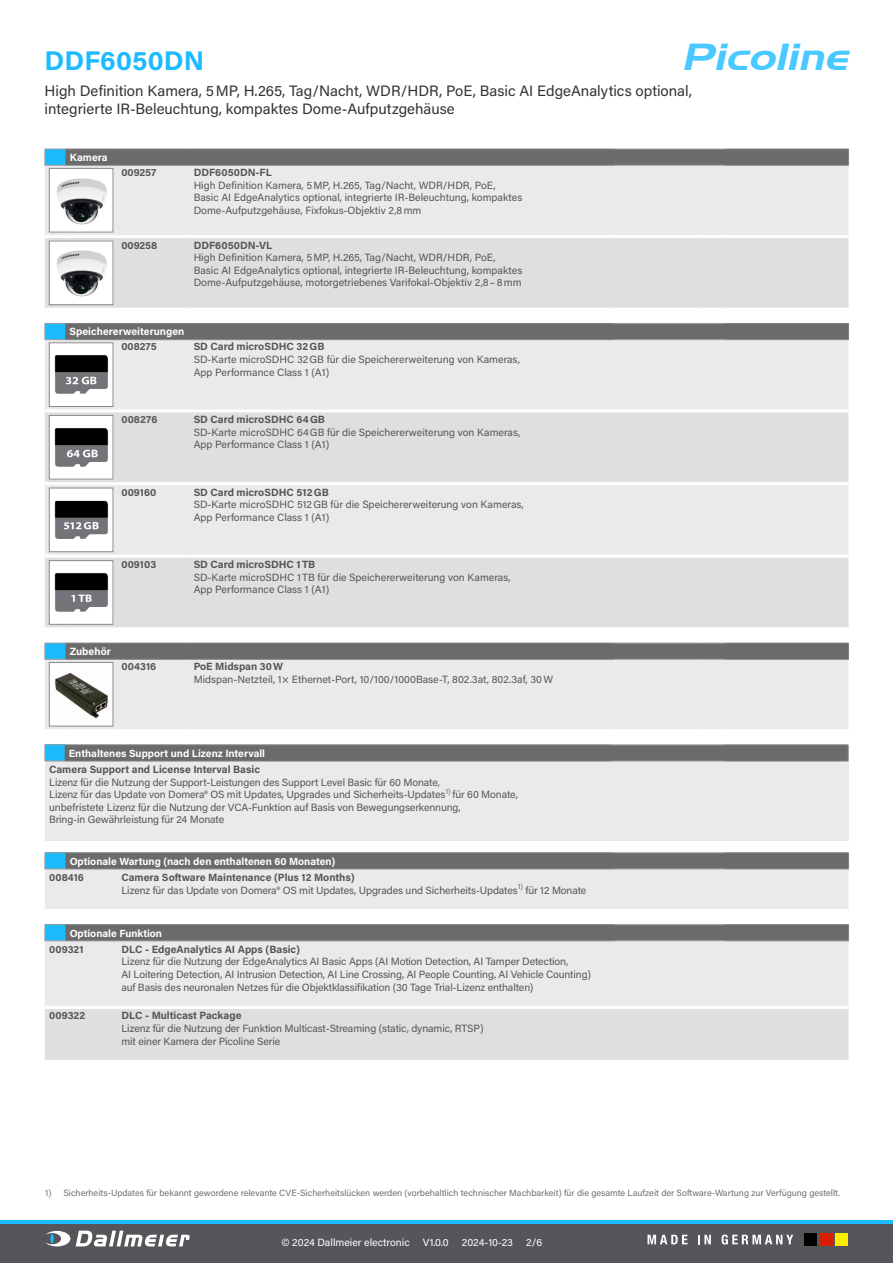
<style>
.page{position:relative;width:893px;height:1263px;background:#fff}
.page>*{position:absolute;margin:0;border:0;box-sizing:border-box;transform-origin:0 0}
.t1{font:italic 37.5px "Hanzel Wide";color:#49c9ff}
.t2{font:700 27px "Acumin Pro";color:#1cbbff}
.t3{font:15px/18px "Acumin Pro";color:#333}
.t4{font:10.5px/12.6px "Acumin Pro";letter-spacing:-.005em;color:#565656}
.t5{font:700 10.5px "Acumin Pro";color:#565656}
.t6{font:10.5px "Acumin Pro";color:#fff}
.t7{font:700 10.5px "Acumin Pro";color:#fff}
.t8{font:700 10.35px "Acumin Pro";color:#fff}
.t9{font:9px "Acumin Pro";color:#6f6f6e}
.s1{font-weight:700}
</style>
<div class="page">
<svg style="left:0;top:1220px;width:893px;height:5px;background:#27a6de"></svg>
<div style="left:0;top:1225px;width:893px;height:38px;background:#55565a"></div>
<svg style="left:76px;top:1230px;width:114px;height:16px"></svg>
<svg style="left:45px;top:1231px;width:25px;height:15px"></svg>
<svg style="left:50px;top:1233px;width:4px;height:11px"></svg>
<div style="left:804px;top:1233px;width:13px;height:13px;background:#000"></div>
<div style="left:820px;top:1233px;width:13px;height:13px;background:#d91e04"></div>
<div style="left:835px;top:1233px;width:13px;height:13px;background:#ffed00"></div>
<svg style="left:647px;top:1235px;width:40px;height:9px"></svg>
<svg style="left:698px;top:1235px;width:13px;height:9px"></svg>
<svg style="left:722px;top:1234px;width:71px;height:10px"></svg>
<div style="left:45px;top:166px;width:803px;height:69px;background:#eaeaea"></div>
<div style="left:45px;top:238px;width:803px;height:70px;background:#dfdfe0"></div>
<svg style="left:45px;top:149px;width:804px;height:17px;background:#6c7074"></svg>
<hr style="left:725px;top:165px;width:124px;height:1px;background:#808080">
<img style="left:51px;top:170px;width:60px;height:60px">
<div style="left:49px;top:168px;width:64px;height:64px;border:1px solid #878786"></div>
<img style="left:51px;top:243px;width:60px;height:60px">
<div style="left:49px;top:241px;width:64px;height:64px;border:1px solid #878786"></div>
<div style="left:45px;top:340px;width:803px;height:69px;background:#eaeaea"></div>
<svg style="left:45px;top:412px;width:803px;height:215px;background:#e2e2e3"></svg>
<svg style="left:45px;top:323px;width:804px;height:17px;background:#6c7074"></svg>
<hr style="left:725px;top:339px;width:124px;height:1px;background:#808080">
<hr style="left:725px;top:482px;width:123px;height:3px;background:#fff">
<hr style="left:725px;top:555px;width:123px;height:3px;background:#fff">
<hr style="left:45px;top:482px;width:20px;height:3px;background:#fff">
<hr style="left:65px;top:482px;width:52px;height:3px;background:#fff">
<hr style="left:615px;top:482px;width:85px;height:3px;background:#fff">
<hr style="left:700px;top:482px;width:25px;height:3px;background:#fff">
<hr style="left:45px;top:555px;width:20px;height:3px;background:#fff">
<hr style="left:65px;top:555px;width:52px;height:3px;background:#fff">
<hr style="left:615px;top:555px;width:85px;height:3px;background:#fff">
<hr style="left:700px;top:555px;width:25px;height:3px;background:#fff">
<hr style="left:117px;top:482px;width:72px;height:3px;background:#fff">
<hr style="left:189px;top:482px;width:426px;height:3px;background:#fff">
<hr style="left:117px;top:555px;width:72px;height:3px;background:#fff">
<hr style="left:189px;top:555px;width:426px;height:3px;background:#fff">
<img style="left:51px;top:345px;width:60px;height:60px">
<div style="left:49px;top:343px;width:64px;height:64px;border:1px solid #878786"></div>
<img style="left:51px;top:417px;width:60px;height:60px">
<div style="left:49px;top:415px;width:64px;height:64px;border:1px solid #878786"></div>
<img style="left:51px;top:490px;width:60px;height:60px">
<div style="left:49px;top:488px;width:64px;height:64px;border:1px solid #878786"></div>
<img style="left:51px;top:562px;width:60px;height:60px">
<div style="left:49px;top:560px;width:64px;height:64px;border:1px solid #878786"></div>
<div style="left:45px;top:660px;width:803px;height:69px;background:#eaeaea"></div>
<svg style="left:45px;top:643px;width:804px;height:17px;background:#6c7074"></svg>
<hr style="left:725px;top:659px;width:124px;height:1px;background:#808080">
<img style="left:51px;top:664px;width:60px;height:60px">
<div style="left:49px;top:662px;width:64px;height:64px;border:1px solid #878786"></div>
<div style="left:45px;top:761px;width:803px;height:79px;background:#eaeaea"></div>
<svg style="left:45px;top:745px;width:804px;height:17px;background:#6e7175"></svg>
<hr style="left:724px;top:761px;width:124px;height:1px;background:#808080">
<svg style="left:45px;top:852px;width:804px;height:57px;background:#c4c5c6"></svg>
<hr style="left:725px;top:869px;width:124px;height:1px;background:#808080">
<div style="left:45px;top:941px;width:803px;height:65px;background:#eaeaea"></div>
<div style="left:45px;top:1009px;width:803px;height:51px;background:#dfdfe0"></div>
<svg style="left:45px;top:924px;width:804px;height:17px;background:#6d7074"></svg>
<hr style="left:725px;top:940px;width:124px;height:1px;background:#808080">
<h1 class="t1" style="left:681px;top:35px;width:167px">Picoline</h1>
<h2 class="t2" style="left:45px;top:41px;width:161px">DDF6050DN</h2>
<h3 class="t3" style="left:45px;top:81px;width:649px">High Definition Kamera, 5MP, H.265, Tag/Nacht, WDR/HDR, PoE, Basic AI EdgeAnalytics optional, integrierte IR-Beleuchtung, kompaktes Dome-Aufputzgehäuse</h3>
<p class="t7" style="left:70px;top:150px;width:39px">Kamera</p>
<p class="t5" style="left:121px;top:165px;width:37px">009257</p>
<p class="t5" style="left:194px;top:165px;width:80px">DDF6050DN-FL</p>
<p class="t4" style="left:194px;top:178px;width:330px">High Definition Kamera, 5MP, H.265, Tag/Nacht, WDR/HDR, PoE,<br>Basic AI EdgeAnalytics optional, integrierte IR-Beleuchtung, kompaktes<br>Dome-Aufputzgehäuse, Fixfokus-Objektiv 2,8mm</p>
<p class="t5" style="left:121px;top:237px;width:37px">009258</p>
<p class="t5" style="left:194px;top:237px;width:80px">DDF6050DN-VL</p>
<p class="t4" style="left:194px;top:251px;width:330px">High Definition Kamera, 5MP, H.265, Tag/Nacht, WDR/HDR, PoE,<br>Basic AI EdgeAnalytics optional, integrierte IR-Beleuchtung, kompaktes<br>Dome-Aufputzgehäuse, motorgetriebenes Varifokal-Objektiv 2,8–8mm</p>
<p class="t7" style="left:69px;top:324px;width:117px">Speichererweiterungen</p>
<p class="t5" style="left:121px;top:339px;width:37px">008275</p>
<p class="t5" style="left:194px;top:339px;width:132px">SD Card microSDHC 32GB</p>
<p class="t4" style="left:194px;top:352px;width:328px">SD-Karte microSDHC 32GB für die Speichererweiterung von Kameras,<br>App Performance Class 1 (A1)</p>
<p class="t5" style="left:121px;top:412px;width:38px">008276</p>
<p class="t5" style="left:194px;top:412px;width:133px">SD Card microSDHC 64GB</p>
<p class="t4" style="left:194px;top:425px;width:328px">SD-Karte microSDHC 64GB für die Speichererweiterung von Kameras,<br>App Performance Class 1 (A1)</p>
<p class="t5" style="left:121px;top:484px;width:37px">009160</p>
<p class="t5" style="left:194px;top:484px;width:137px">SD Card microSDHC 512GB</p>
<p class="t4" style="left:194px;top:498px;width:332px">SD-Karte microSDHC 512GB für die Speichererweiterung von Kameras,<br>App Performance Class 1 (A1)</p>
<p class="t5" style="left:121px;top:557px;width:36px">009103</p>
<p class="t5" style="left:194px;top:557px;width:123px">SD Card microSDHC 1TB</p>
<p class="t4" style="left:194px;top:570px;width:319px">SD-Karte microSDHC 1TB für die Speichererweiterung von Kameras,<br>App Performance Class 1 (A1)</p>
<p class="t7" style="left:70px;top:644px;width:43px">Zubehör</p>
<p class="t5" style="left:121px;top:659px;width:36px">004316</p>
<p class="t5" style="left:194px;top:659px;width:91px">PoE Midspan 30W</p>
<p class="t4" style="left:194px;top:672px;width:361px">Midspan-Netzteil, 1× Ethernet-Port, 10/100/1000Base-T, 802.3at, 802.3af, 30W</p>
<p class="t8" style="left:69px;top:746px;width:198px">Enthaltenes Support und Lizenz Intervall</p>
<p class="t5" style="left:49px;top:762px;width:212px">Camera Support and License Interval Basic</p>
<p class="t4" style="left:49px;top:775px;width:470px">Lizenz für die Nutzung der Support-Leistungen des Support Level Basic für 60 Monate,<br>Lizenz für das Update von Domera® OS mit Updates, Upgrades und Sicherheits-Updates<sup>1)</sup> für 60 Monate, unbefristete Lizenz für die Nutzung der VCA-Funktion auf Basis von Bewegungserkennung,<br>Bring-in Gewährleistung für 24 Monate</p>
<p class="t8" style="left:70px;top:854px;width:267px">Optionale Wartung (nach den enthaltenen 60 Monaten)</p>
<p class="t5" style="left:49px;top:870px;width:36px">008416</p>
<p class="t4" style="left:121px;top:870px;width:467px"><span class="s1">Camera Software Maintenance (Plus 12 Months)<br></span>Lizenz für das Update von Domera® OS mit Updates, Upgrades und Sicherheits-Updates<sup>1)</sup> für 12 Monate</p>
<p class="t8" style="left:70px;top:926px;width:94px">Optionale Funktion</p>
<p class="t5" style="left:49px;top:942px;width:36px">009321</p>
<p class="t5" style="left:121px;top:942px;width:180px">DLC - EdgeAnalytics AI Apps (Basic)</p>
<p class="t4" style="left:121px;top:955px;width:471px">Lizenz für die Nutzung der EdgeAnalytics AI Basic Apps (AI Motion Detection, AI Tamper Detection,<br>AI Loitering Detection, AI Intrusion Detection, AI Line Crossing, AI People Counting, AI Vehicle Counting) auf Basis des neuronalen Netzes für die Objektklassifikation (30 Tage Trial-Lizenz enthalten)</p>
<p class="t5" style="left:49px;top:1008px;width:38px">009322</p>
<p class="t5" style="left:121px;top:1008px;width:122px">DLC - Multicast Package</p>
<p class="t4" style="left:121px;top:1021px;width:364px">Lizenz für die Nutzung der Funktion Multicast-Streaming (static, dynamic, RTSP) mit einer Kamera der Picoline Serie</p>
<p class="t9" style="left:45px;top:1186px;width:796px">1) Sicherheits-Updates für bekannt gewordene relevante CVE-Sicherheitslücken werden (vorbehaltlich technischer Machbarkeit) für die gesamte Laufzeit der Software-Wartung zur Verfügung gestellt.</p>
<p class="t6" style="left:281px;top:1235px;width:130px">© 2024 Dallmeier electronic</p>
<p class="t6" style="left:423px;top:1235px;width:27px">V1.0.0</p>
<p class="t6" style="left:462px;top:1235px;width:53px">2024-10-23</p>
<p class="t6" style="left:526px;top:1235px;width:17px">2/6</p>
</div>
